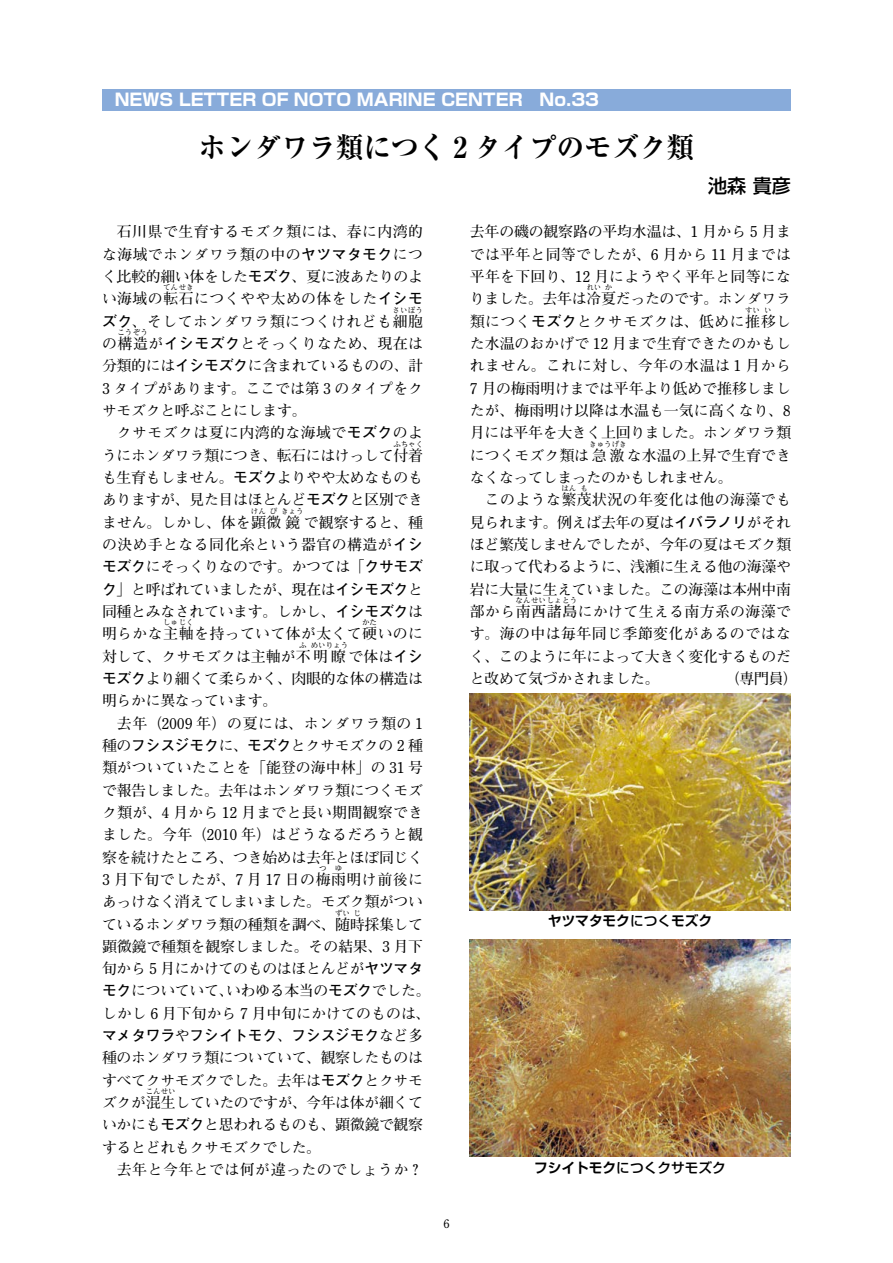
<style>
.page{position:relative;width:893px;height:1263px;background:#fff}
.page>*{position:absolute;margin:0;border:0;box-sizing:border-box;transform-origin:0 0}
.t1{font:700 expanded 28.65px "Ryumin Pro";color:#000;scale:.96 1}
.t2{font:500 19.2px "Shin Go Pro";color:#000}
.t3{font:700 16.95px "Shin Go Pro";color:#fff}
.t4{font:700 14.85px/22.4px "Futo Min A101 Pro";letter-spacing:-.02em;color:#000;text-align:justify}
.t5{font:700 14.85px/22.4px "Futo Min A101 Pro";letter-spacing:.03em;color:#000}
.t6{font:700 14.85px "Futo Go B101 Pro";letter-spacing:-.02em;color:#000}
.t7{font:700 14.85px "Futo Min A101 Pro";letter-spacing:.005em;color:#000}
.t8{font:700 14.85px "Futo Min A101 Pro";letter-spacing:.035em;color:#000}
.t9{font:500 13.8px "Shin Go Pro";color:#000}
.t10{font:700 13.8px "Shin Go Pro De";color:#000}
.t11{font:700 11.7px "Futo Min A101 Pro";color:#000}
.t12{font:700 7.5px "Futo Min A101 Pro";color:#000}
.s1{font-family:"Futo Go B101 Pro"}
.s2{font-family:"Futo Min A101 Pro"}
.s3{font-family:"Shin Go Pro";font-weight:500}
.s4{font-family:"Shin Go Pro De";font-weight:700}
</style>
<div class="page">
<div style="left:102px;top:89px;width:689px;height:22px;background:#88abda"></div>
<img style="left:470px;top:693px;width:321px;height:217px">
<img style="left:470px;top:940px;width:321px;height:217px">
<p class="t3" style="left:115px;top:86px;width:486px">NEWS LETTER OF NOTO MARINE CENTER No.33</p>
<h1 class="t1" style="left:198px;top:124px;width:518px">ホンダワラ類につく 2 タイプのモズク類</h1>
<p class="t2" style="left:708px;top:170px;width:84px">池森 貴彦</p>
<p class="t4" style="left:102px;top:219px;width:323px;text-indent:15px">石川県で生育するモズク類には、春に内湾的な海域でホンダワラ類の中の<span class="s1">ヤツマタモク</span>につく比較的細い体をした<span class="s1">モズク</span>、夏に波あたりのよい海域の転石につくやや太めの体をした<span class="s1">イシモ</span></p>
<p class="t12" style="left:163px;top:282px;width:32px">てんせき</p>
<p class="t5" style="left:102px;top:308px;width:323px"><span class="s1">ズク</span>、そしてホンダワラ類につくけれども細胞</p>
<p class="t12" style="left:393px;top:304px;width:32px">さいぼう</p>
<p class="t5" style="left:102px;top:330px;width:323px">の構造が<span class="s1">イシモズク</span>とそっくりなため、現在は</p>
<p class="t12" style="left:117px;top:326px;width:32px">こうぞう</p>
<p class="t4" style="left:102px;top:353px;width:323px">分類的には<span class="s1">イシモズク</span>に含まれているものの、計3 タイプがあります。ここでは第 3 のタイプをクサモズクと呼ぶことにします。</p>
<p class="t4" style="left:102px;top:420px;width:323px;text-align:right">クサモズクは夏に内湾的な海域で<span class="s1">モズク</span>のようにホンダワラ類につき、転石にはけっして付着</p>
<p class="t12" style="left:393px;top:438px;width:31px">ふちゃく</p>
<p class="t4" style="left:102px;top:464px;width:323px">も生育もしません。<span class="s1">モズク</span>よりやや太めなものもありますが、見た目はほとんど<span class="s1">モズク</span>と区別できません。しかし、体を顕微鏡で観察すると、種</p>
<p class="t12" style="left:251px;top:505px;width:16px">けん</p>
<p class="t12" style="left:270px;top:505px;width:9px">び</p>
<p class="t12" style="left:281px;top:505px;width:24px">きょう</p>
<p class="t4" style="left:102px;top:531px;width:323px">の決め手となる同化糸という器官の構造が<span class="s1">イシモズク</span>にそっくりなのです。かつては「<span class="s1">クサモズク</span>」と呼ばれていましたが、現在は<span class="s1">イシモズク</span>と同種とみなされています。しかし、<span class="s1">イシモズク</span>は明らかな主軸を持っていて体が太くて硬いのに</p>
<p class="t12" style="left:163px;top:617px;width:32px">しゅじく</p>
<p class="t12" style="left:362px;top:617px;width:16px">かた</p>
<p class="t7" style="left:102px;top:644px;width:323px">対して、クサモズクは主軸が不明瞭で体は<span class="s1">イシ</span></p>
<p class="t12" style="left:299px;top:639px;width:9px">ふ</p>
<p class="t12" style="left:311px;top:639px;width:39px">めいりょう</p>
<p class="t4" style="left:102px;top:665px;width:323px"><span class="s1">モズク</span>より細くて柔らかく、肉眼的な体の構造は明らかに異なっています。</p>
<p class="t4" style="left:102px;top:710px;width:323px;text-indent:15px">去年（2009 年）の夏には、ホンダワラ類の 1種の<span class="s1">フシスジモク</span>に、<span class="s1">モズク</span>とクサモズクの 2 種類がついていたことを「能登の海中林」の 31 号で報告しました。去年はホンダワラ類につくモズク類が、4 月から 12 月までと長い期間観察できました。今年（2010 年）はどうなるだろうと観察を続けたところ、つき始めは去年とほぼ同じく3 月下旬でしたが、7 月 17 日の梅雨明け前後に</p>
<p class="t12" style="left:319px;top:862px;width:9px">つ</p>
<p class="t12" style="left:335px;top:862px;width:9px">ゆ</p>
<p class="t4" style="left:102px;top:889px;width:323px">あっけなく消えてしまいました。モズク類がついているホンダワラ類の種類を調べ、随時採集して</p>
<p class="t12" style="left:335px;top:907px;width:16px">ずい</p>
<p class="t12" style="left:353px;top:907px;width:9px">じ</p>
<p class="t4" style="left:102px;top:933px;width:330px;text-align:left">顕微鏡で種類を観察しました。その結果、3 月下旬から 5 月にかけてのものはほとんどが<span class="s1">ヤツマタモク</span>についていて、いわゆる本当の<span class="s1">モズク</span>でした。しかし 6 月下旬から 7 月中旬にかけてのものは、</p>
<p class="t6" style="left:102px;top:1024px;width:323px">マメタワラ<span class="s2">や</span>フシイトモク<span class="s2">、</span>フシスジモク<span class="s2">など多</span></p>
<p class="t4" style="left:102px;top:1045px;width:323px">種のホンダワラ類についていて、観察したものはすべてクサモズクでした。去年は<span class="s1">モズク</span>とクサモズクが混生していたのですが、今年は体が細くて</p>
<p class="t12" style="left:146px;top:1085px;width:31px">こんせい</p>
<p class="t4" style="left:102px;top:1112px;width:323px">いかにも<span class="s1">モズク</span>と思われるものも、顕微鏡で観察するとどれもクサモズクでした。</p>
<p class="t8" style="left:117px;top:1158px;width:308px">去年と今年とでは何が違ったのでしょうか？</p>
<p class="t11" style="left:443px;top:1214px;width:8px">6</p>
<p class="t4" style="left:470px;top:219px;width:323px">去年の磯の観察路の平均水温は、1 月から 5 月までは平年と同等でしたが、6 月から 11 月までは平年を下回り、12 月にようやく平年と同等になりました。去年は冷夏だったのです。ホンダワラ</p>
<p class="t12" style="left:586px;top:282px;width:16px">れい</p>
<p class="t12" style="left:605px;top:282px;width:9px">か</p>
<p class="t5" style="left:470px;top:308px;width:323px">類につく<span class="s1">モズク</span>とクサモズクは、低めに推移し</p>
<p class="t12" style="left:745px;top:304px;width:16px">すい</p>
<p class="t12" style="left:764px;top:304px;width:9px">い</p>
<p class="t4" style="left:470px;top:330px;width:323px">た水温のおかげで 12 月まで生育できたのかもしれません。これに対し、今年の水温は 1 月から7 月の梅雨明けまでは平年より低めで推移しましたが、梅雨明け以降は水温も一気に高くなり、8月には平年を大きく上回りました。ホンダワラ類につくモズク類は急激な水温の上昇で生育でき</p>
<p class="t12" style="left:589px;top:438px;width:39px">きゅうげき</p>
<p class="t5" style="left:485px;top:464px;width:308px;text-indent:-15px">なくなってしまったのかもしれません。<br>このような繁茂状況の年変化は他の海藻でも</p>
<p class="t12" style="left:561px;top:483px;width:16px">はん</p>
<p class="t12" style="left:580px;top:483px;width:9px">も</p>
<p class="t4" style="left:470px;top:509px;width:323px">見られます。例えば去年の夏は<span class="s1">イバラノリ</span>がそれほど繁茂しませんでしたが、今年の夏はモズク類に取って代わるように、浅瀬に生える他の海藻や岩に大量に生えていました。この海藻は本州中南部から南西諸島にかけて生える南方系の海藻で</p>
<p class="t12" style="left:516px;top:594px;width:63px">なんせいしょとう</p>
<p class="t4" style="left:470px;top:621px;width:330px;text-align:left">す。海の中は毎年同じ季節変化があるのではなく、このように年によって大きく変化するものだと改めて気づかされました。　　　　　（専門員）</p>
<p class="t10" style="left:548px;top:910px;width:166px">ヤツマタモク<span class="s3">につく</span>モズク</p>
<p class="t9" style="left:534px;top:1156px;width:193px"><span class="s4">フシイトモク</span>につくクサモズク</p>
</div>
